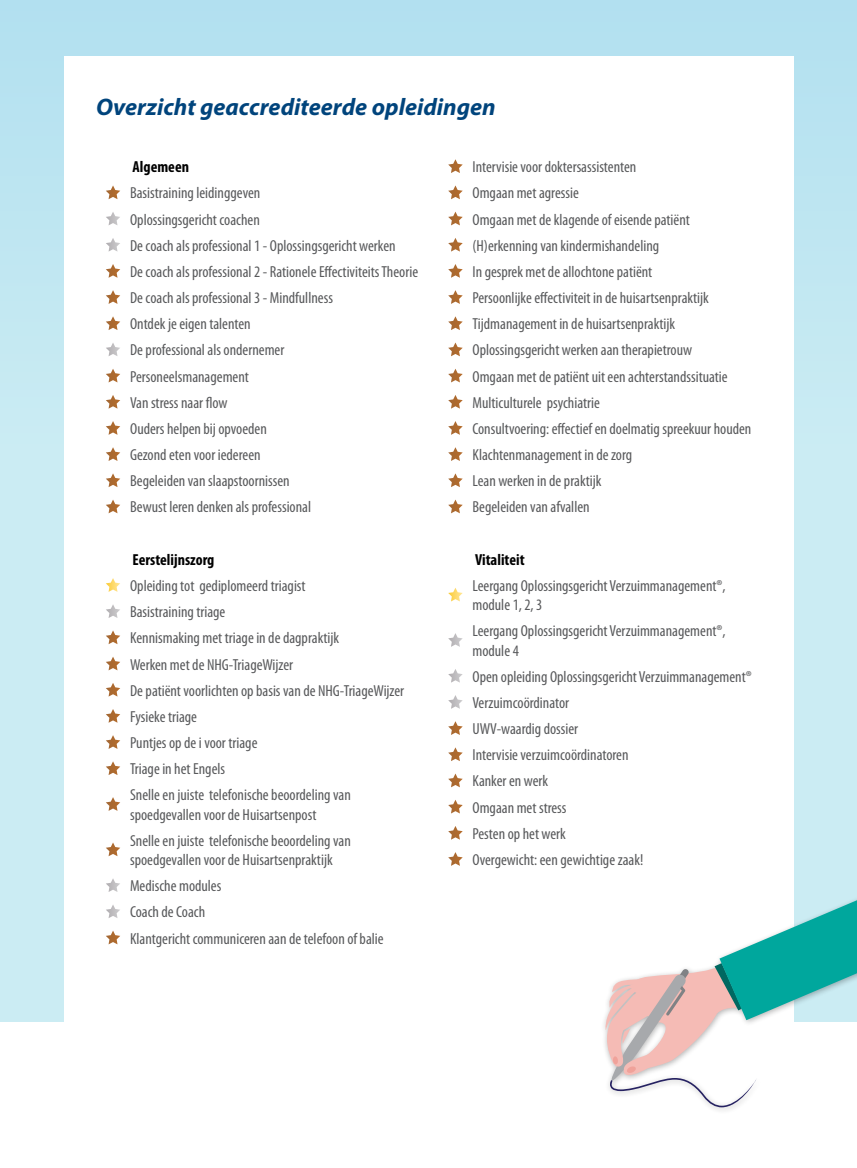
<style>
.page{position:relative;width:857px;height:1168px;background:#fff}
.page>*{position:absolute;margin:0;border:0;box-sizing:border-box;transform-origin:0 0}
.t1{font:italic 700 24px "Myriad Pro";color:#00447c}
.t2{font:condensed 16px/26.2px "Myriad Pro";color:#58595b}
.t3{font:700 condensed 16px "Myriad Pro";color:#000}
</style>
<div class="page">
<div style="left:0;top:0;width:856px;height:1021px;background:linear-gradient(to bottom,#bbe4f1,#d1eff4)"></div>
<div style="left:64px;top:57px;width:728px;height:1099px;background:#fff"></div>
<svg style="left:106px;top:185px;width:14px;height:14px"></svg>
<svg style="left:106px;top:212px;width:14px;height:13px"></svg>
<svg style="left:106px;top:238px;width:14px;height:14px"></svg>
<svg style="left:106px;top:264px;width:14px;height:14px"></svg>
<svg style="left:106px;top:290px;width:14px;height:14px"></svg>
<svg style="left:106px;top:316px;width:14px;height:14px"></svg>
<svg style="left:106px;top:343px;width:14px;height:13px"></svg>
<svg style="left:106px;top:369px;width:14px;height:13px"></svg>
<svg style="left:106px;top:395px;width:14px;height:14px"></svg>
<svg style="left:106px;top:421px;width:14px;height:14px"></svg>
<svg style="left:106px;top:447px;width:14px;height:14px"></svg>
<svg style="left:106px;top:473px;width:14px;height:14px"></svg>
<svg style="left:106px;top:500px;width:14px;height:13px"></svg>
<svg style="left:106px;top:578px;width:14px;height:14px"></svg>
<svg style="left:106px;top:605px;width:14px;height:13px"></svg>
<svg style="left:106px;top:630px;width:14px;height:14px"></svg>
<svg style="left:106px;top:657px;width:14px;height:13px"></svg>
<svg style="left:106px;top:683px;width:14px;height:14px"></svg>
<svg style="left:106px;top:709px;width:14px;height:14px"></svg>
<svg style="left:106px;top:735px;width:14px;height:14px"></svg>
<svg style="left:106px;top:761px;width:14px;height:14px"></svg>
<svg style="left:106px;top:797px;width:14px;height:14px"></svg>
<svg style="left:106px;top:842px;width:14px;height:14px"></svg>
<svg style="left:106px;top:878px;width:14px;height:14px"></svg>
<svg style="left:106px;top:905px;width:14px;height:13px"></svg>
<svg style="left:106px;top:931px;width:14px;height:13px"></svg>
<svg style="left:448px;top:159px;width:14px;height:14px"></svg>
<svg style="left:448px;top:185px;width:14px;height:14px"></svg>
<svg style="left:448px;top:212px;width:14px;height:13px"></svg>
<svg style="left:448px;top:238px;width:14px;height:14px"></svg>
<svg style="left:448px;top:264px;width:14px;height:14px"></svg>
<svg style="left:448px;top:290px;width:14px;height:14px"></svg>
<svg style="left:448px;top:316px;width:14px;height:14px"></svg>
<svg style="left:448px;top:342px;width:14px;height:14px"></svg>
<svg style="left:448px;top:369px;width:14px;height:13px"></svg>
<svg style="left:448px;top:395px;width:14px;height:14px"></svg>
<svg style="left:448px;top:421px;width:14px;height:14px"></svg>
<svg style="left:448px;top:447px;width:14px;height:14px"></svg>
<svg style="left:448px;top:473px;width:14px;height:14px"></svg>
<svg style="left:448px;top:500px;width:14px;height:13px"></svg>
<svg style="left:448px;top:588px;width:14px;height:13px"></svg>
<svg style="left:448px;top:633px;width:14px;height:14px"></svg>
<svg style="left:448px;top:669px;width:14px;height:14px"></svg>
<svg style="left:448px;top:695px;width:14px;height:14px"></svg>
<svg style="left:448px;top:721px;width:14px;height:14px"></svg>
<svg style="left:448px;top:747px;width:14px;height:14px"></svg>
<svg style="left:448px;top:773px;width:14px;height:14px"></svg>
<svg style="left:448px;top:800px;width:14px;height:13px"></svg>
<svg style="left:448px;top:826px;width:14px;height:14px"></svg>
<svg style="left:448px;top:852px;width:14px;height:14px"></svg>
<svg style="left:604px;top:842px;width:252px;height:265px"></svg>
<h1 class="t1" style="left:96px;top:92px;width:401px">Overzicht geaccrediteerde opleidingen</h1>
<p class="t3" style="left:132px;top:157px;width:58px">Algemeen</p>
<p class="t2" style="left:130px;top:180px;width:289px">Basistraining leidinggeven<br>Oplossingsgericht coachen<br>De coach als professional 1 - Oplossingsgericht werken<br>De coach als professional 2 - Rationele Effectiviteits Theorie De coach als professional 3 - Mindfullness<br>Ontdek je eigen talenten<br>De professional als ondernemer<br>Personeelsmanagement<br>Van stress naar flow<br>Ouders helpen bij opvoeden<br>Gezond eten voor iedereen<br>Begeleiden van slaapstoornissen<br>Bewust leren denken als professional</p>
<p class="t3" style="left:132px;top:549px;width:83px">Eerstelijnszorg</p>
<p class="t2" style="left:130px;top:572px;width:275px">Opleiding tot gediplomeerd triagist<br>Basistraining triage<br>Kennismaking met triage in de dagpraktijk<br>Werken met de NHG-TriageWijzer<br>De patiënt voorlichten op basis van de NHG-TriageWijzer Fysieke triage<br>Puntjes op de i voor triage<br>Triage in het Engels<br>Snelle en juiste telefonische beoordeling van</p>
<p class="t2" style="left:130px;top:801px;width:222px">spoedgevallen voor de Huisartsenpost<br>Snelle en juiste telefonische beoordeling van</p>
<p class="t2" style="left:130px;top:846px;width:255px">spoedgevallen voor de Huisartsenpraktijk<br>Medische modules<br>Coach de Coach<br>Klantgericht communiceren aan de telefoon of balie</p>
<p class="t2" style="left:472px;top:154px;width:280px">Intervisie voor doktersassistenten<br>Omgaan met agressie<br>Omgaan met de klagende of eisende patiënt (H)erkenning van kindermishandeling<br>In gesprek met de allochtone patiënt<br>Persoonlijke effectiviteit in de huisartsenpraktijk Tijdmanagement in de huisartsenpraktijk Oplossingsgericht werken aan therapietrouw<br>Omgaan met de patiënt uit een achterstandssituatie Multiculturele psychiatrie<br>Consultvoering: effectief en doelmatig spreekuur houden Klachtenmanagement in de zorg<br>Lean werken in de praktijk<br>Begeleiden van afvallen</p>
<p class="t3" style="left:474px;top:549px;width:51px">Vitaliteit</p>
<p class="t2" style="left:472px;top:576px;width:254px;line-height:19.2px">Leergang Oplossingsgericht Verzuimmanagement®, module 1, 2, 3</p>
<p class="t2" style="left:472px;top:621px;width:254px;line-height:19.2px">Leergang Oplossingsgericht Verzuimmanagement®, module 4</p>
<p class="t2" style="left:472px;top:663px;width:280px">Open opleiding Oplossingsgericht Verzuimmanagement®<br>Verzuimcoördinator<br>UWV-waardig dossier<br>Intervisie verzuimcoördinatoren<br>Kanker en werk<br>Omgaan met stress<br>Pesten op het werk<br>Overgewicht: een gewichtige zaak!</p>
</div>
